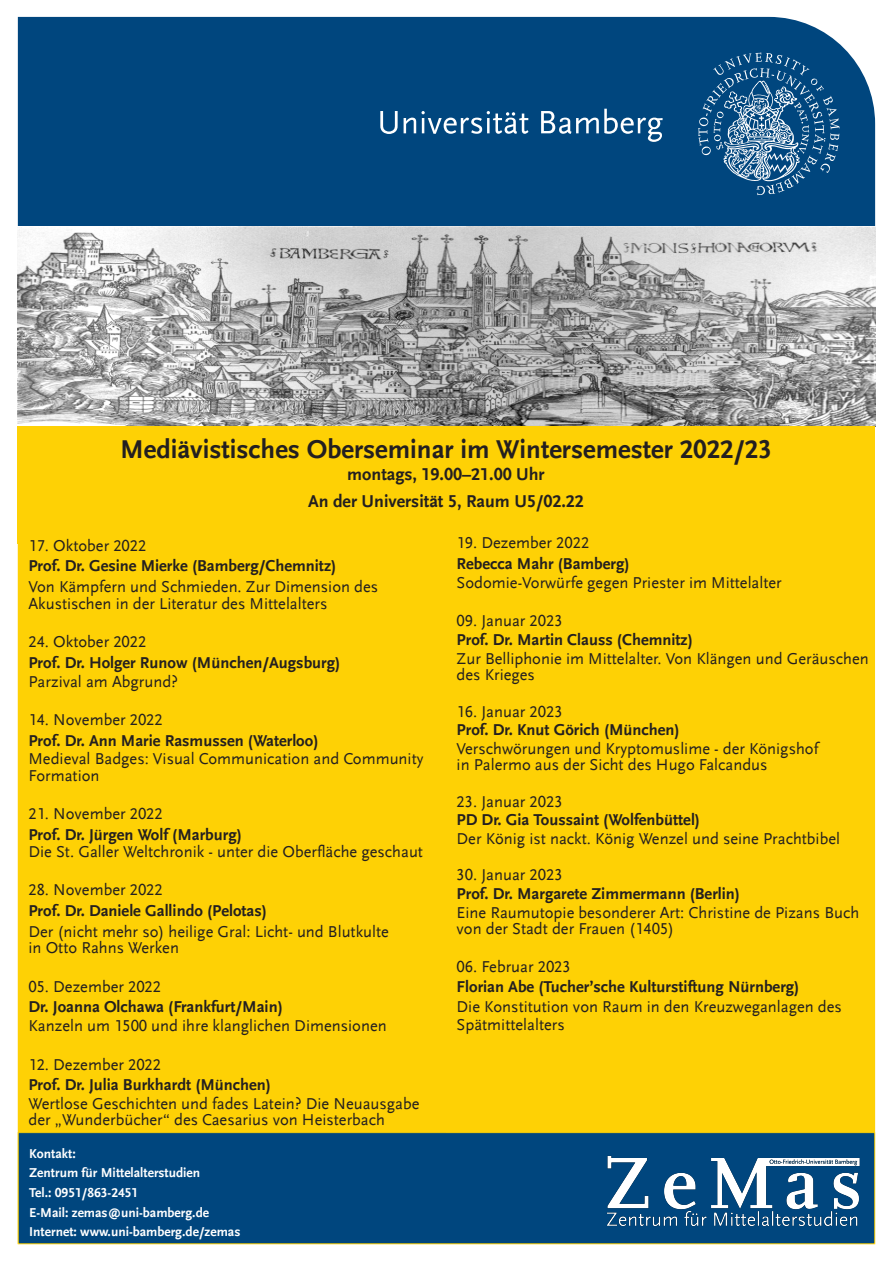
<style>
.page{position:relative;width:893px;height:1263px;background:#fff}
.page>*{position:absolute;margin:0;border:0;box-sizing:border-box;transform-origin:0 0}
.t1{font:700 27px "UB Scala Sans";color:#231f20}
.t2{font:700 18px "UB Scala Sans";color:#231f20}
.t3{font:16.5px/16.5px "UB Scala Sans";color:#231f20}
.t4{font:700 16.5px "UB Scala Sans";color:#231f20}
.Unterzeichner{font:700 13.5px "UB Scala Sans";color:#fff}
.s1{font-weight:700}
</style>
<div class="page">
<div style="left:18px;top:17px;width:857px;height:209px;background:#00467e"></div>
<svg style="left:698px;top:52px;width:141px;height:143px;background:#2c6694"></svg>
<svg style="left:380px;top:111px;width:18px;height:23px"></svg>
<svg style="left:404px;top:111px;width:124px;height:23px"></svg>
<svg style="left:541px;top:109px;width:122px;height:33px;background:#376d99"></svg>
<div style="left:18px;top:1132px;width:857px;height:112px;background:#00467e"></div>
<div style="left:18px;top:1132px;width:857px;height:112px;border:1px solid #fed105"></div>
<img style="left:18px;top:226px;width:857px;height:200px">
<div style="left:17px;top:426px;width:858px;height:118px;background:#fed105"></div>
<div style="left:18px;top:518px;width:428px;height:614px;background:#fed105"></div>
<div style="left:446px;top:518px;width:429px;height:614px;background:#fed105"></div>
<img style="left:607px;top:1155px;width:253px;height:72px">
<p class="t1" style="left:120px;top:433px;width:653px">Mediävistisches Oberseminar im Wintersemester 2022/23</p>
<p class="t2" style="left:347px;top:464px;width:199px">montags, 19.00–21.00 Uhr</p>
<p class="t2" style="left:308px;top:491px;width:277px">An der Universität 5, Raum U5/02.22</p>
<p class="t3" style="left:28px;top:537px;width:119px">17. Oktober 2022</p>
<p class="t4" style="left:28px;top:556px;width:309px">Prof. Dr. Gesine Mierke (Bamberg/Chemnitz)</p>
<p class="t3" style="left:28px;top:578px;width:351px">Von Kämpfern und Schmieden. Zur Dimension des<br>Akustischen in der Literatur des Mittelalters</p>
<p class="t3" style="left:28px;top:633px;width:119px">24. Oktober 2022</p>
<p class="t4" style="left:28px;top:653px;width:313px">Prof. Dr. Holger Runow (München/Augsburg)</p>
<p class="t3" style="left:28px;top:673px;width:151px">Parzival am Abgrund?</p>
<p class="t3" style="left:28px;top:711px;width:136px">14. November 2022</p>
<p class="t4" style="left:28px;top:731px;width:291px">Prof. Dr. Ann Marie Rasmussen (Waterloo)</p>
<p class="t3" style="left:28px;top:751px;width:396px">Medieval Badges: Visual Communication and Community<br>Formation</p>
<p class="t3" style="left:28px;top:806px;width:136px">21. November 2022</p>
<p class="t3" style="left:28px;top:826px;width:396px"><span class="s1">Prof. Dr. Jürgen Wolf (Marburg)<br></span>Die St. Galler Weltchronik - unter die Oberfläche geschaut</p>
<p class="t3" style="left:28px;top:881px;width:136px">28. November 2022</p>
<p class="t4" style="left:28px;top:901px;width:240px">Prof. Dr. Daniele Gallindo (Pelotas)</p>
<p class="t3" style="left:28px;top:923px;width:362px">Der (nicht mehr so) heilige Gral: Licht- und Blutkulte in Otto Rahns Werken</p>
<p class="t3" style="left:28px;top:978px;width:134px">05. Dezember 2022</p>
<p class="t4" style="left:28px;top:997px;width:256px">Dr. Joanna Olchawa (Frankfurt/Main)</p>
<p class="t3" style="left:28px;top:1017px;width:360px">Kanzeln um 1500 und ihre klanglichen Dimensionen</p>
<p class="t3" style="left:28px;top:1056px;width:134px">12. Dezember 2022</p>
<p class="t4" style="left:28px;top:1075px;width:244px">Prof. Dr. Julia Burkhardt (München)</p>
<p class="t3" style="left:28px;top:1095px;width:393px">Wertlose Geschichten und fades Latein? Die Neuausgabe der „Wunderbücher“ des Caesarius von Heisterbach</p>
<p class="t3" style="left:457px;top:535px;width:134px">19. Dezember 2022</p>
<p class="t4" style="left:457px;top:554px;width:175px">Rebecca Mahr (Bamberg)</p>
<p class="t3" style="left:457px;top:574px;width:327px">Sodomie-Vorwürfe gegen Priester im Mittelalter</p>
<p class="t3" style="left:457px;top:613px;width:108px">09. Januar 2023</p>
<p class="t4" style="left:457px;top:630px;width:238px">Prof. Dr. Martin Clauss (Chemnitz)</p>
<p class="t3" style="left:457px;top:650px;width:414px">Zur Belliphonie im Mittelalter. Von Klängen und Geräuschen des Krieges</p>
<p class="t3" style="left:457px;top:703px;width:108px">16. Januar 2023</p>
<p class="t4" style="left:457px;top:720px;width:225px">Prof. Dr. Knut Görich (München)</p>
<p class="t3" style="left:457px;top:740px;width:363px">Verschwörungen und Kryptomuslime - der Königshof in Palermo aus der Sicht des Hugo Falcandus</p>
<p class="t3" style="left:457px;top:793px;width:108px">23. Januar 2023</p>
<p class="t4" style="left:457px;top:810px;width:245px">PD Dr. Gia Toussaint (Wolfenbüttel)</p>
<p class="t3" style="left:457px;top:830px;width:385px">Der König ist nackt. König Wenzel und seine Prachtbibel</p>
<p class="t3" style="left:457px;top:867px;width:108px">30. Januar 2023</p>
<p class="t4" style="left:457px;top:884px;width:285px">Prof. Dr. Margarete Zimmermann (Berlin)</p>
<p class="t3" style="left:457px;top:904px;width:404px">Eine Raumutopie besonderer Art: Christine de Pizans Buch von der Stadt der Frauen (1405)</p>
<p class="t3" style="left:457px;top:958px;width:116px">06. Februar 2023</p>
<p class="t4" style="left:457px;top:977px;width:344px">Florian Abe (Tucher’sche Kulturstiftung Nürnberg)</p>
<p class="t3" style="left:457px;top:998px;width:387px;line-height:18px">Die Konstitution von Raum in den Kreuzweganlagen des<br>Spätmittelalters</p>
<p class="Unterzeichner" style="left:29px;top:1146px;width:48px">Kontakt:</p>
<p class="Unterzeichner" style="left:29px;top:1165px;width:173px">Zentrum für Mittelalterstudien</p>
<p class="Unterzeichner" style="left:29px;top:1185px;width:111px">Tel.: 0951/863-2451</p>
<p class="Unterzeichner" style="left:29px;top:1204px;width:181px">E-Mail: zemas@uni-bamberg.de</p>
<p class="Unterzeichner" style="left:29px;top:1224px;width:213px">Internet: www.uni-bamberg.de/zemas</p>
</div>
